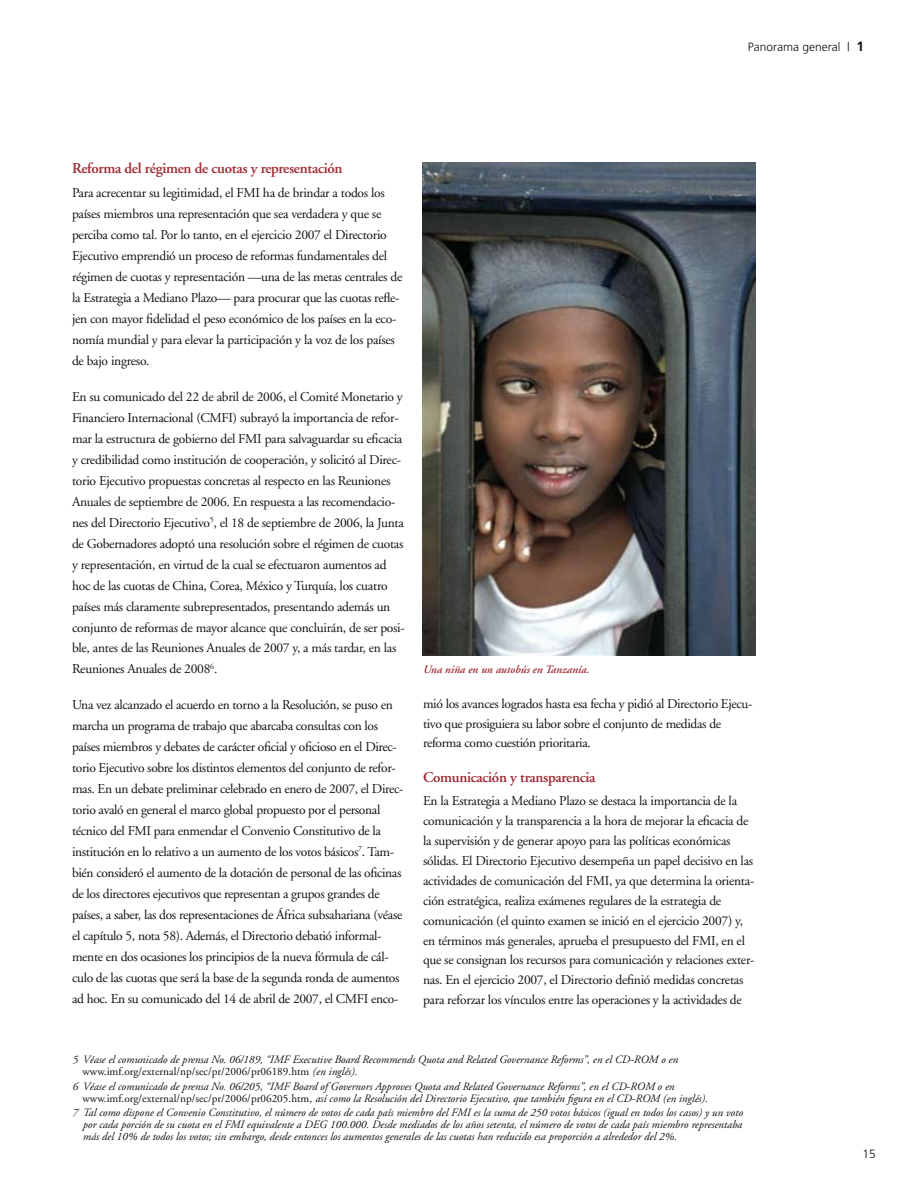
<style>
.page{position:relative;width:918px;height:1188px;background:#fff}
.page>*{position:absolute;margin:0;border:0;box-sizing:border-box;transform-origin:0 0}
.t1{font:600 15px "Adobe Garamond";letter-spacing:-.02em;color:#9f2a31}
.t2{font:13.5px/21px "Adobe Garamond";letter-spacing:-.02em;color:#121212}
.t3{font:300 12px "Frutiger";color:#121212}
.t4{font:italic 11.25px/12px "Adobe Garamond";color:#121212}
.t5{font:italic 600 11.25px "Adobe Garamond";color:#9f2a31}
.s1{font-weight:700;font-size:13.5px}
.s2{font-style:normal}
</style>
<div class="page">
<img style="left:423px;top:162px;width:333px;height:494px">
<p class="t3" style="left:748px;top:40px;width:118px">Panorama general | <span class="s1">1</span></p>
<p class="t1" style="left:72px;top:160px;width:272px">Reforma del régimen de cuotas y representación</p>
<p class="t2" style="left:72px;top:183px;width:332px">Para acrecentar su legitimidad, el FMI ha de brindar a todos los países miembros una representación que sea verdadera y que se perciba como tal. Por lo tanto, en el ejercicio 2007 el Directorio Ejecutivo emprendió un proceso de reformas fundamentales del régimen de cuotas y representación —una de las metas centrales de la Estrategia a Mediano Plazo— para procurar que las cuotas refle&shy;jen con mayor fidelidad el peso económico de los países en la eco&shy;nomía mundial y para elevar la participación y la voz de los países de bajo ingreso.</p>
<p class="t2" style="left:72px;top:386px;width:334px">En su comunicado del 22 de abril de 2006, el Comité Monetario y Financiero Internacional (CMFI) subrayó la importancia de refor&shy;mar la estructura de gobierno del FMI para salvaguardar su eficacia y credibilidad como institución de cooperación, y solicitó al Direc&shy;torio Ejecutivo propuestas concretas al respecto en las Reuniones Anuales de septiembre de 2006. En respuesta a las recomendacio&shy;nes del Directorio Ejecutivo<sup>5</sup>, el 18 de septiembre de 2006, la Junta de Gobernadores adoptó una resolución sobre el régimen de cuotas y representación, en virtud de la cual se efectuaron aumentos ad hoc de las cuotas de China, Corea, México y Turquía, los cuatro países más claramente subrepresentados, presentando además un conjunto de reformas de mayor alcance que concluirán, de ser posi&shy;ble, antes de las Reuniones Anuales de 2007 y, a más tardar, en las Reuniones Anuales de 2008<sup>6</sup>.</p>
<p class="t2" style="left:72px;top:695px;width:333px">Una vez alcanzado el acuerdo en torno a la Resolución, se puso en marcha un programa de trabajo que abarcaba consultas con los países miembros y debates de carácter oficial y oficioso en el Direc&shy;torio Ejecutivo sobre los distintos elementos del conjunto de refor&shy;mas. En un debate preliminar celebrado en enero de 2007, el Direc&shy;torio avaló en general el marco global propuesto por el personal técnico del FMI para enmendar el Convenio Constitutivo de la institución en lo relativo a un aumento de los votos básicos<sup>7</sup>. Tam&shy;bién consideró el aumento de la dotación de personal de las oficinas de los directores ejecutivos que representan a grupos grandes de países, a saber, las dos representaciones de África subsahariana (véase el capítulo 5, nota 58). Además, el Directorio debatió informal&shy;mente en dos ocasiones los principios de la nueva fórmula de cál&shy;culo de las cuotas que será la base de la segunda ronda de aumentos ad hoc. En su comunicado del 14 de abril de 2007, el CMFI enco-</p>
<p class="t2" style="left:423px;top:694px;width:331px;line-height:20px">mió los avances logrados hasta esa fecha y pidió al Directorio Ejecu&shy;tivo que prosiguiera su labor sobre el conjunto de medidas de reforma como cuestión prioritaria.</p>
<p class="t5" style="left:423px;top:664px;width:168px">Una niña en un autobús en Tanzanía.</p>
<p class="t1" style="left:423px;top:769px;width:174px">Comunicación y transparencia</p>
<p class="t2" style="left:423px;top:791px;width:333px;line-height:20px">En la Estrategia a Mediano Plazo se destaca la importancia de la comunicación y la transparencia a la hora de mejorar la eficacia de la supervisión y de generar apoyo para las políticas económicas sólidas. El Directorio Ejecutivo desempeña un papel decisivo en las actividades de comunicación del FMI, ya que determina la orienta&shy;ción estratégica, realiza exámenes regulares de la estrategia de comunicación (el quinto examen se inició en el ejercicio 2007) y, en términos más generales, aprueba el presupuesto del FMI, en el que se consignan los recursos para comunicación y relaciones exter&shy;nas. En el ejercicio 2007, el Directorio definió medidas concretas para reforzar los vínculos entre las operaciones y la actividades de</p>
<p class="t4" style="left:83px;top:1054px;width:597px;text-indent:-10px">5 Véase el comunicado de prensa No. 06/189, “IMF Executive Board Recommends Quota and Related Governance Reforms”, en el CD-ROM o en <span class="s2">www.imf.org/external/np/sec/pr/2006/pr06189.htm</span> (en inglés).</p>
<p class="t4" style="left:83px;top:1080px;width:627px;text-indent:-10px">6 Véase el comunicado de prensa No. 06/205, “IMF Board of Governors Approves Quota and Related Governance Reforms”, en el CD-ROM o en <span class="s2">www.imf.org/external/np/sec/pr/2006/pr06205.htm,</span> así como la Resolución del Directorio Ejecutivo, que también figura en el CD-ROM (en inglés).</p>
<p class="t4" style="left:83px;top:1107px;width:662px;text-align:justify;text-indent:-10px">7 Tal como dispone el Convenio Constitutivo, el número de votos de cada país miembro del FMI es la suma de 250 votos básicos (igual en todos los casos) y un voto por cada porción de su cuota en el FMI equivalente a DEG 100.000. Desde mediados de los años setenta, el número de votos de cada país miembro representaba más del 10% de todos los votos; sin embargo, desde entonces los aumentos generales de las cuotas han reducido esa proporción a alrededor del 2%.</p>
<p class="t3" style="left:862px;top:1147px;width:15px">1 5</p>
</div>
